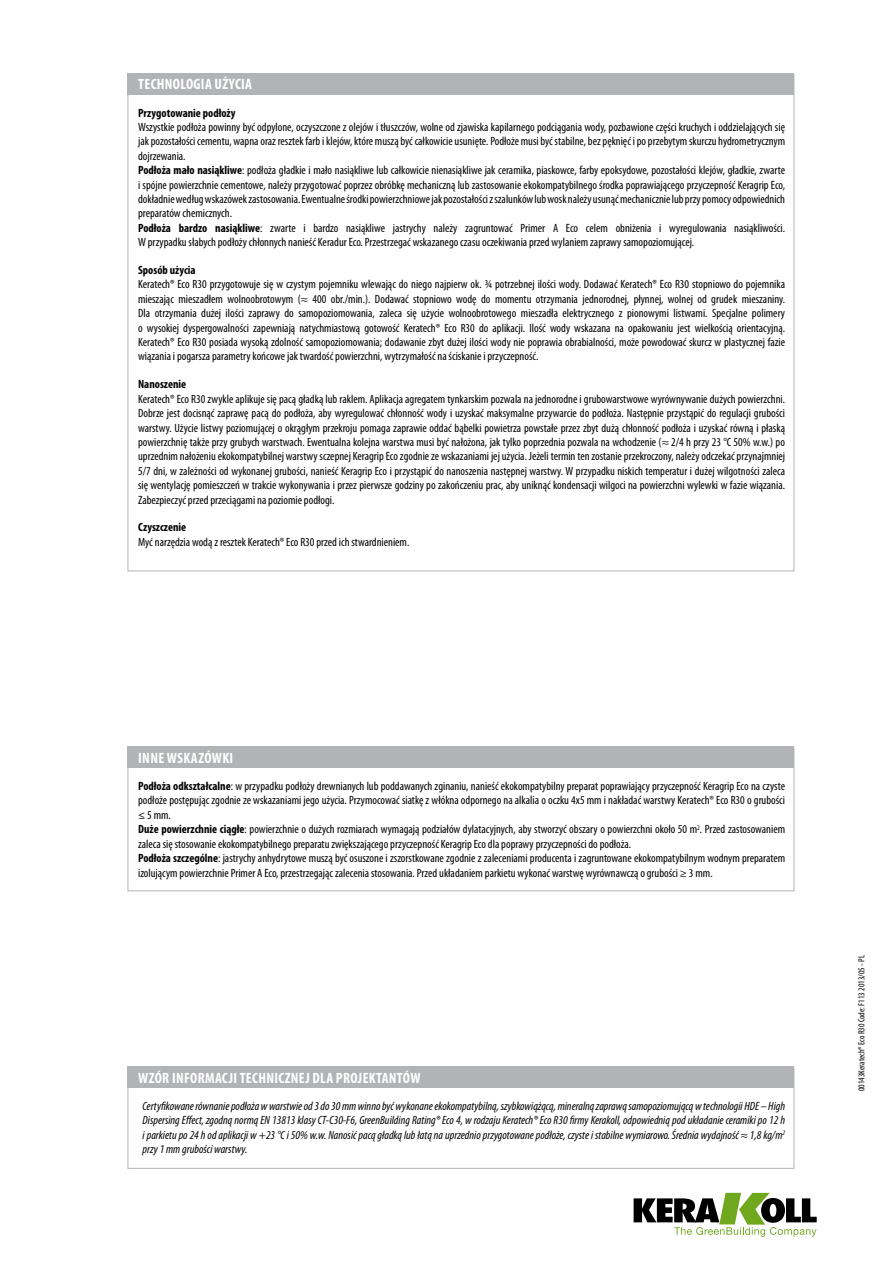
<style>
.page{position:relative;width:893px;height:1263px;background:#fff}
.page>*{position:absolute;margin:0;border:0;box-sizing:border-box;transform-origin:0 0}
.t1{font:700 condensed 15px "Myriad Pro";letter-spacing:.02em;color:#fff}
.t2{font:condensed 12px/14.4px "Myriad Pro";color:#000}
.t3{font:italic condensed 12px/14.4px "Myriad Pro";color:#000;text-align:justify}
.t4{font:700 condensed 12px "Myriad Pro";color:#000}
.t5{font:condensed 9px "Myriad Pro";color:#000}
.s1{font-weight:700}
</style>
<div class="page">
<svg style="left:634px;top:1193px;width:183px;height:44px"></svg>
<div style="left:128px;top:73px;width:666px;height:22px;background:#b1b3b4"></div>
<div style="left:128px;top:746px;width:666px;height:22px;background:#b1b3b4"></div>
<div style="left:128px;top:1068px;width:666px;height:101px;border:1px solid #b1b3b4"></div>
<div style="left:128px;top:1066px;width:666px;height:22px;background:#b1b3b4"></div>
<p class="t1" style="left:138px;top:76px;width:115px">TECHNOLOGIA UŻYCIA</p>
<p class="t4" style="left:138px;top:106px;width:99px">Przygotowanie podłoży</p>
<p class="t2" style="left:138px;top:120px;width:648px">Wszystkie podłoża powinny być odpylone, oczyszczone z olejów i tłuszczów, wolne od zjawiska kapilarnego podciągania wody, pozbawione części kruchych i oddzielających się jak pozostałości cementu, wapna oraz resztek farb i klejów, które muszą być całkowicie usunięte. Podłoże musi być stabilne, bez pęknięć i po przebytym skurczu hydrometrycznym dojrzewania.<br><span class="s1">Podłoża mało nasiąkliwe</span>: podłoża gładkie i mało nasiąkliwe lub całkowicie nienasiąkliwe jak ceramika, piaskowce, farby epoksydowe, pozostałości klejów, gładkie, zwarte i spójne powierzchnie cementowe, należy przygotować poprzez obróbkę mechaniczną lub zastosowanie ekokompatybilnego środka poprawiającego przyczepność Keragrip Eco, dokładnie według wskazówek zastosowania. Ewentualne środki powierzchniowe jak pozostałości z szalunków lub wosk należy usunąć mechanicznie lub przy pomocy odpowiednich preparatów chemicznych.<br><span class="s1">Podłoża bardzo nasiąkliwe</span>: zwarte i bardzo nasiąkliwe jastrychy należy zagruntować Primer A Eco celem obniżenia i wyregulowania nasiąkliwości.<br>W przypadku słabych podłoży chłonnych nanieść Keradur Eco. Przestrzegać wskazanego czasu oczekiwania przed wylaniem zaprawy samopoziomującej.</p>
<p class="t4" style="left:138px;top:263px;width:59px">Sposób użycia</p>
<p class="t2" style="left:138px;top:277px;width:648px;text-align:justify">Keratech® Eco R30 przygotowuje się w czystym pojemniku wlewając do niego najpierw ok. ¾ potrzebnej ilości wody. Dodawać Keratech® Eco R30 stopniowo do pojemnika mieszając mieszadłem wolnoobrotowym (≈ 400 obr./min.). Dodawać stopniowo wodę do momentu otrzymania jednorodnej, płynnej, wolnej od grudek mieszaniny.<br>Dla otrzymania dużej ilości zaprawy do samopoziomowania, zaleca się użycie wolnoobrotowego mieszadła elektrycznego z pionowymi listwami. Specjalne polimery o wysokiej dyspergowalności zapewniają natychmiastową gotowość Keratech® Eco R30 do aplikacji. Ilość wody wskazana na opakowaniu jest wielkością orientacyjną.<br>Keratech® Eco R30 posiada wysoką zdolność samopoziomowania; dodawanie zbyt dużej ilości wody nie poprawia obrabialności, może powodować skurcz w plastycznej fazie wiązania i pogarsza parametry końcowe jak twardość powierzchni, wytrzymałość na ściskanie i przyczepność.</p>
<p class="t4" style="left:138px;top:378px;width:50px">Nanoszenie</p>
<p class="t2" style="left:138px;top:392px;width:649px;text-align:justify">Keratech® Eco R30 zwykle aplikuje się pacą gładką lub raklem. Aplikacja agregatem tynkarskim pozwala na jednorodne i grubowarstwowe wyrównywanie dużych powierzchni.<br>Dobrze jest docisnąć zaprawę pacą do podłoża, aby wyregulować chłonność wody i uzyskać maksymalne przywarcie do podłoża. Następnie przystąpić do regulacji grubości warstwy. Użycie listwy poziomującej o okrągłym przekroju pomaga zaprawie oddać bąbelki powietrza powstałe przez zbyt dużą chłonność podłoża i uzyskać równą i płaską powierzchnię także przy grubych warstwach. Ewentualna kolejna warstwa musi być nałożona, jak tylko poprzednia pozwala na wchodzenie (≈ 2/4 h przy 23 °C 50% w.w.) po uprzednim nałożeniu ekokompatybilnej warstwy sczepnej Keragrip Eco zgodnie ze wskazaniami jej użycia. Jeżeli termin ten zostanie przekroczony, należy odczekać przynajmniej 5/7 dni, w zależności od wykonanej grubości, nanieść Keragrip Eco i przystąpić do nanoszenia następnej warstwy. W przypadku niskich temperatur i dużej wilgotności zaleca się wentylację pomieszczeń w trakcie wykonywania i przez pierwsze godziny po zakończeniu prac, aby uniknąć kondensacji wilgoci na powierzchni wylewki w fazie wiązania.<br>Zabezpieczyć przed przeciągami na poziomie podłogi.</p>
<p class="t4" style="left:138px;top:521px;width:50px">Czyszczenie</p>
<p class="t2" style="left:138px;top:535px;width:273px">Myć narzędzia wodą z resztek Keratech® Eco R30 przed ich stwardnieniem.</p>
<p class="t1" style="left:138px;top:750px;width:97px">INNE WSKAZÓWKI</p>
<p class="t2" style="left:138px;top:779px;width:648px"><span class="s1">Podłoża odkształcalne</span>: w przypadku podłoży drewnianych lub poddawanych zginaniu, nanieść ekokompatybilny preparat poprawiający przyczepność Keragrip Eco na czyste podłoże postępując zgodnie ze wskazaniami jego użycia. Przymocować siatkę z włókna odpornego na alkalia o oczku 4x5 mm i nakładać warstwy Keratech® Eco R30 o grubości ≤ 5 mm.<br><span class="s1">Duże powierzchnie ciągłe</span>: powierzchnie o dużych rozmiarach wymagają podziałów dylatacyjnych, aby stworzyć obszary o powierzchni około 50 m<sup>2</sup>. Przed zastosowaniem zaleca się stosowanie ekokompatybilnego preparatu zwiększającego przyczepność Keragrip Eco dla poprawy przyczepności do podłoża.<br><span class="s1">Podłoża szczególne</span>: jastrychy anhydrytowe muszą być osuszone i zszorstkowane zgodnie z zaleceniami producenta i zagruntowane ekokompatybilnym wodnym preparatem izolującym powierzchnie Primer A Eco, przestrzegając zalecenia stosowania. Przed układaniem parkietu wykonać warstwę wyrównawczą o grubości ≥ 3 mm.</p>
<p class="t1" style="left:138px;top:1069px;width:284px">WZÓR INFORMACJI TECHNICZNEJ DLA PROJEKTANTÓW</p>
<p class="t3" style="left:143px;top:1099px;width:644px">Certyfikowane równanie podłoża w warstwie od 3 do 30 mm winno być wykonane ekokompatybilną, szybkowiążącą, mineralną zaprawą samopoziomującą w technologii HDE – High Dispersing Effect, zgodną normą EN 13813 klasy CT-C30-F6, GreenBuilding Rating® Eco 4, w rodzaju Keratech® Eco R30 firmy Kerakoll, odpowiednią pod układanie ceramiki po 12 h i parkietu po 24 h od aplikacji w +23 °C i 50% w.w. Nanosić pacą gładką lub łatą na uprzednio przygotowane podłoże, czyste i stabilne wymiarowo. Średnia wydajność ≈ 1,8 kg/m<sup>2 </sup>przy 1 mm grubości warstwy.</p>
<p class="t5" style="left:856px;top:1091px;width:137px;rotate:-90deg">00143Keratech® Eco R30 Code: F113 2013/05 - PL</p>
</div>
